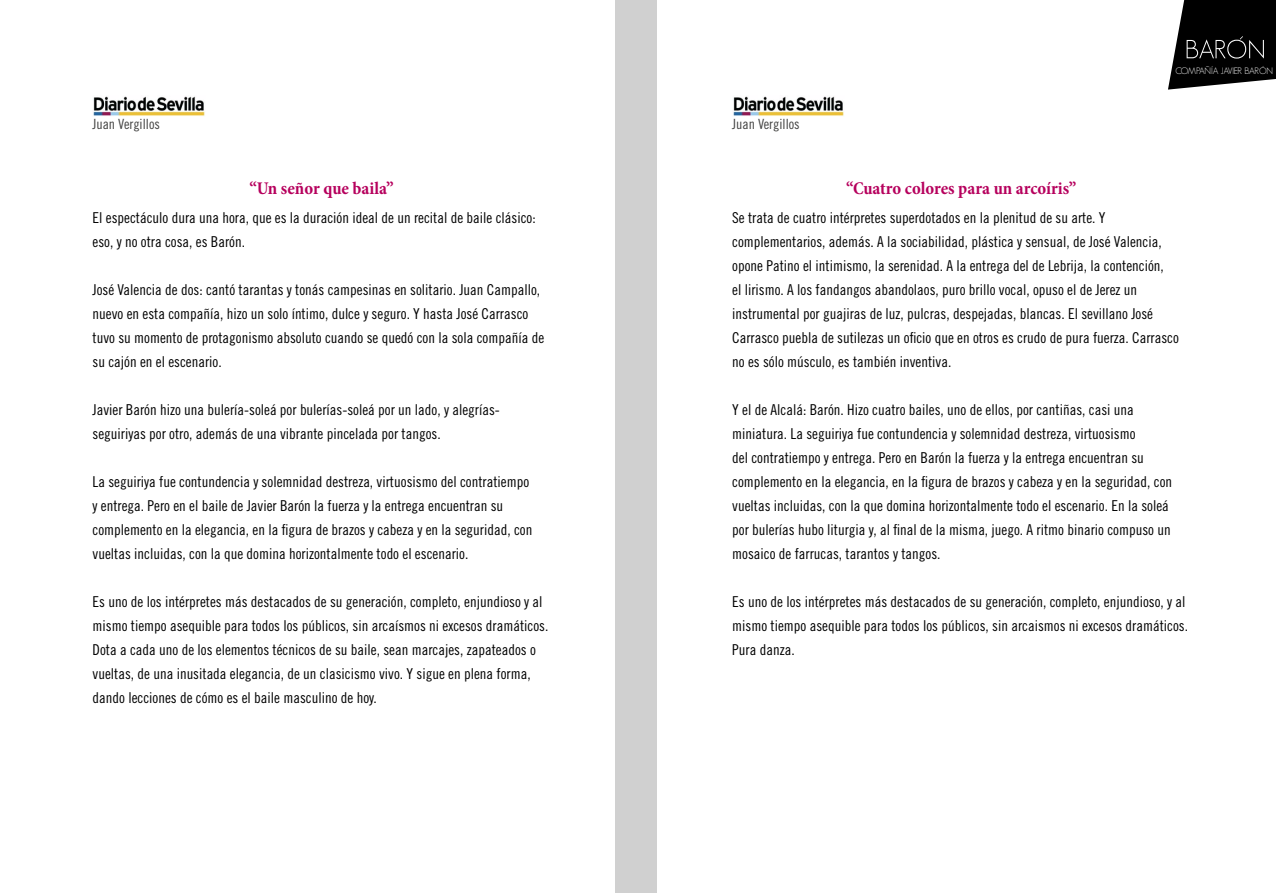
<style>
.page{position:relative;width:1276px;height:893px;background:#fff}
.page>*{position:absolute;margin:0;border:0;box-sizing:border-box;transform-origin:0 0}
.t1{font:700 condensed 18px "Minion Pro";color:#b6005d}
.t2{font:15px/24px "Trade Gothic Cond Eighteen";color:#000}
.t3{font:14.1px "Trade Gothic LT Std Cn 18";color:#424241}
.t4{font:300 9.15px "Geosans";letter-spacing:-.05em;color:#fff}
</style>
<div class="page">
<img style="left:93px;top:96px;width:112px;height:20px">
<img style="left:733px;top:96px;width:111px;height:20px">
<div style="left:615px;top:0;width:41px;height:893px;background:#d0d0d0"></div>
<svg style="left:1168px;top:0;width:108px;height:90px;background:#2a2a2a"></svg>
<p class="t3" style="left:92px;top:115px;width:69px">Juan Vergillos</p>
<p class="t3" style="left:732px;top:115px;width:69px">Juan Vergillos</p>
<p class="t1" style="left:249px;top:176px;width:146px">“Un señor que baila”</p>
<p class="t1" style="left:846px;top:176px;width:232px">“Cuatro colores para un arcoíris”</p>
<p class="t4" style="left:1175px;top:65px;width:99px">COMPAÑÍA JAVIER BARÓN</p>
<p class="t2" style="left:92px;top:206px;width:445px">El espectáculo dura una hora, que es la duración ideal de un recital de baile clásico: eso, y no otra cosa, es Barón.</p>
<p class="t2" style="left:92px;top:278px;width:453px">José Valencia de dos: cantó tarantas y tonás campesinas en solitario. Juan Campallo, nuevo en esta compañía, hizo un solo íntimo, dulce y seguro. Y hasta José Carrasco tuvo su momento de protagonismo absoluto cuando se quedó con la sola compañía de su cajón en el escenario.</p>
<p class="t2" style="left:92px;top:398px;width:409px">Javier Barón hizo una bulería-soleá por bulerías-soleá por un lado, y alegrías&shy;seguiriyas por otro, además de una vibrante pincelada por tangos.</p>
<p class="t2" style="left:92px;top:470px;width:441px">La seguiriya fue contundencia y solemnidad destreza, virtuosismo del contratiempo y entrega. Pero en el baile de Javier Barón la fuerza y la entrega encuentran su complemento en la elegancia, en la figura de brazos y cabeza y en la seguridad, con vueltas incluidas, con la que domina horizontalmente todo el escenario.</p>
<p class="t2" style="left:92px;top:590px;width:457px">Es uno de los intérpretes más destacados de su generación, completo, enjundioso y al mismo tiempo asequible para todos los públicos, sin arcaísmos ni excesos dramáticos.<br>Dota a cada uno de los elementos técnicos de su baile, sean marcajes, zapateados o vueltas, de una inusitada elegancia, de un clasicismo vivo. Y sigue en plena forma, dando lecciones de cómo es el baile masculino de hoy.</p>
<p class="t2" style="left:732px;top:206px;width:448px">Se trata de cuatro intérpretes superdotados en la plenitud de su arte. Y complementarios, además. A la sociabilidad, plástica y sensual, de José Valencia, opone Patino el intimismo, la serenidad. A la entrega del de Lebrija, la contención,<br>el lirismo. A los fandangos abandolaos, puro brillo vocal, opuso el de Jerez un instrumental por guajiras de luz, pulcras, despejadas, blancas. El sevillano José Carrasco puebla de sutilezas un oficio que en otros es crudo de pura fuerza. Carrasco no es sólo músculo, es también inventiva.</p>
<p class="t2" style="left:732px;top:398px;width:441px">Y el de Alcalá: Barón. Hizo cuatro bailes, uno de ellos, por cantiñas, casi una miniatura. La seguiriya fue contundencia y solemnidad destreza, virtuosismo<br>del contratiempo y entrega. Pero en Barón la fuerza y la entrega encuentran su complemento en la elegancia, en la figura de brazos y cabeza y en la seguridad, con vueltas incluidas, con la que domina horizontalmente todo el escenario. En la soleá por bulerías hubo liturgia y, al final de la misma, juego. A ritmo binario compuso un mosaico de farrucas, tarantos y tangos.</p>
<p class="t2" style="left:732px;top:590px;width:457px">Es uno de los intérpretes más destacados de su generación, completo, enjundioso, y al mismo tiempo asequible para todos los públicos, sin arcaismos ni excesos dramáticos.<br>Pura danza.</p>
</div>
